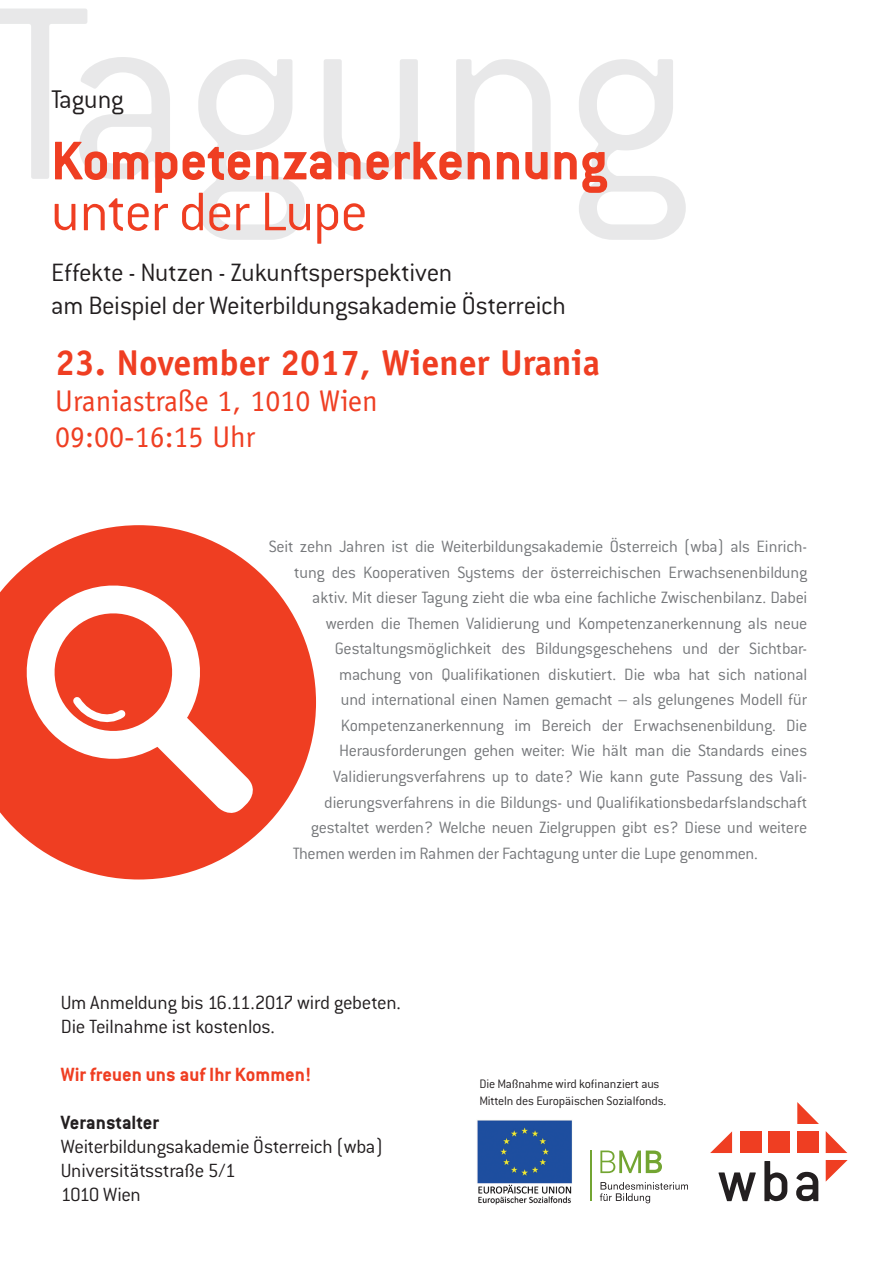
<style>
.page{position:relative;width:893px;height:1263px;background:#fff}
.page>*{position:absolute;margin:0;border:0;box-sizing:border-box;transform-origin:0 0}
.t1{font:500 63.75px "Conduit ITC Std";color:#231f20}
.t2{font:700 59.7px "Conduit ITC";color:#ef3e22}
.t3{font:300 59.7px "Conduit ITC";letter-spacing:-.02em;color:#ef3e22}
.t4{font:700 36px "Officina Sans Std";color:#ef3e22}
.t5{font:30px/36px "Officina Sans Std";color:#ef3e22}
.t6{font:300 28.05px "Conduit ITC";letter-spacing:-.02em;color:#231f20}
.t7{font:300 27.6px/33px "Conduit ITC";letter-spacing:-.02em;color:#231f20}
.t8{font:300 21px/24px "Conduit ITC";letter-spacing:-.015em;color:#231f20}
.t9{font:700 21px "Conduit ITC";color:#ef3e22}
.t10{font:700 21px "Conduit ITC";color:#231f20}
.t11{font:300 18px "Conduit ITC";letter-spacing:-.015em;color:#76787b}
.t12{font:300 13.5px/16.5px "Conduit ITC";letter-spacing:-.015em;color:#231f20}
</style>
<div class="page">
<svg style="left:0;top:9px;width:686px;height:231px"></svg>
<svg style="left:0;top:525px;width:316px;height:354px;fill:#ef3e22"></svg>
<svg style="left:0;top:553px;width:204px;height:238px"></svg>
<svg style="left:66px;top:690px;width:66px;height:33px"></svg>
<svg style="left:156px;top:716px;width:104px;height:104px"></svg>
<div style="left:740px;top:1131px;width:21px;height:22px;background:#ef3e22"></div>
<svg style="left:710px;top:1131px;width:22px;height:22px"></svg>
<div style="left:769px;top:1131px;width:21px;height:22px;background:#ef3e22"></div>
<div style="left:797px;top:1131px;width:22px;height:22px;background:#ef3e22"></div>
<svg style="left:797px;top:1102px;width:22px;height:22px"></svg>
<svg style="left:826px;top:1160px;width:22px;height:22px"></svg>
<svg style="left:826px;top:1131px;width:21px;height:22px"></svg>
<svg style="left:600px;top:1150px;width:62px;height:23px"></svg>
<hr style="left:590px;top:1150px;width:1px;height:51px;background:#73a532">
<svg style="left:600px;top:1182px;width:88px;height:21px"></svg>
<img style="left:477px;top:1120px;width:95px;height:84px">
<h3 class="t6" style="left:51px;top:84px;width:74px">Tagung</h3>
<h2 class="t2" style="left:51px;top:126px;width:558px">Kompetenzanerkennung</h2>
<h2 class="t3" style="left:51px;top:179px;width:318px">unter der Lupe</h2>
<h3 class="t7" style="left:51px;top:256px;width:516px">Effekte - Nutzen - Zukunftsperspektiven<br>am Beispiel der Weiterbildungsakademie Österreich</h3>
<h3 class="t4" style="left:55px;top:340px;width:546px">23. November 2017, Wiener Urania</h3>
<h3 class="t5" style="left:55px;top:383px;width:324px">Uraniastraße 1, 1010 Wien<br>09:00-16:15 Uhr</h3>
<p class="t11" style="left:269px;top:537px;width:540px">Seit zehn Jahren ist die Weiterbildungsakademie Österreich (wba) als Einrich-</p>
<p class="t11" style="left:294px;top:562px;width:514px">tung des Kooperativen Systems der österreichischen Erwachsenenbildung</p>
<p class="t11" style="left:312px;top:588px;width:496px">aktiv. Mit dieser Tagung zieht die wba eine fachliche Zwischenbilanz. Dabei</p>
<p class="t11" style="left:326px;top:613px;width:483px">werden die Themen Validierung und Kompetenzanerkennung als neue</p>
<p class="t11" style="left:335px;top:639px;width:474px">Gestaltungsmöglichkeit des Bildungsgeschehens und der Sichtbar-</p>
<p class="t11" style="left:339px;top:664px;width:470px">machung von Qualifikationen diskutiert. Die wba hat sich national</p>
<p class="t11" style="left:341px;top:690px;width:468px">und international einen Namen gemacht – als gelungenes Modell für</p>
<p class="t11" style="left:341px;top:715px;width:468px">Kompetenzanerkennung im Bereich der Erwachsenenbildung. Die</p>
<p class="t11" style="left:339px;top:741px;width:469px">Herausforderungen gehen weiter: Wie hält man die Standards eines</p>
<p class="t11" style="left:333px;top:766px;width:476px">Validierungsverfahrens up to date? Wie kann gute Passung des Vali-</p>
<p class="t11" style="left:324px;top:792px;width:485px">dierungsverfahrens in die Bildungs- und Qualifikationsbedarfslandschaft</p>
<p class="t11" style="left:311px;top:818px;width:498px">gestaltet werden? Welche neuen Zielgruppen gibt es? Diese und weitere</p>
<p class="t11" style="left:293px;top:843px;width:467px">Themen werden im Rahmen der Fachtagung unter die Lupe genommen.</p>
<p class="t8" style="left:61px;top:990px;width:341px">Um Anmeldung bis 16.11.2017 wird gebeten.<br>Die Teilnahme ist kostenlos.</p>
<p class="t9" style="left:61px;top:1062px;width:251px">Wir freuen uns auf Ihr Kommen!</p>
<p class="t10" style="left:61px;top:1110px;width:100px">Veranstalter</p>
<p class="t8" style="left:61px;top:1134px;width:323px">Weiterbildungsakademie Österreich (wba)<br>Universitätsstraße 5/1<br>1010 Wien</p>
<p class="t12" style="left:479px;top:1076px;width:188px">Die Maßnahme wird kofinanziert aus<br>Mitteln des Europäischen Sozialfonds.</p>
<h1 class="t1" style="left:718px;top:1143px;width:106px">wba</h1>
</div>
